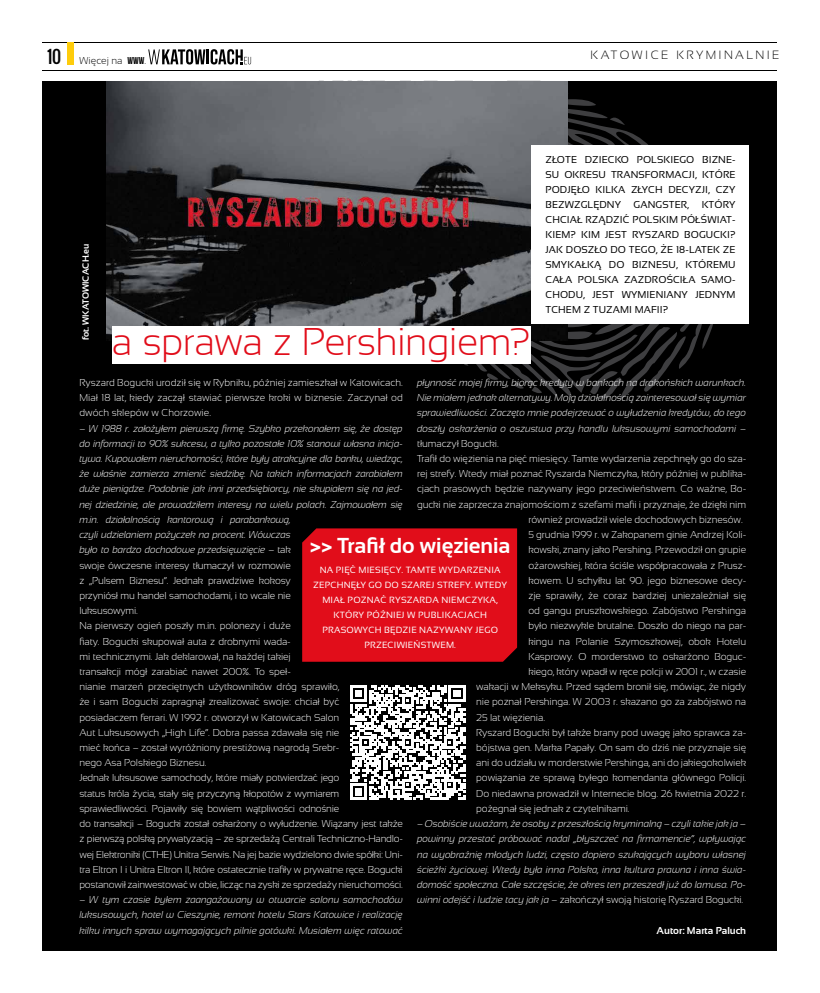
<style>
.page{position:relative;width:820px;height:993px;background:#fff}
.page>*{position:absolute;margin:0;border:0;box-sizing:border-box;transform-origin:0 0}
.t1{font:300 38.6px "Sansation";letter-spacing:-.015em;color:#e10d1a}
.t2{font:700 21.6px "Sansation";letter-spacing:-.005em;color:#fff}
.t3{font:300 12px "Sansation";letter-spacing:.2em;color:#000}
.t4{font:300 10px/15.2px "Sansation";letter-spacing:-.01em;color:#fff;text-align:justify}
.t5{font:italic 300 10px/15.2px "Sansation";letter-spacing:-.01em;color:#fff;text-align:justify}
.t6{font:10px/15px "Sansation";letter-spacing:.01em;color:#000;text-align:justify}
.t7{font:700 10px "Sansation";color:#fff}
.t8{font:300 10px "Sansation";color:#000}
.t9{font:9px/15px "Sansation";letter-spacing:.02em;color:#fff;text-align:center}
.t10{font:700 9px "Sansation";color:#fff}
.s1{font-family:"Oswald";font-weight:400;font-size:17px}
.s2{font-family:"Bebas Neue";font-weight:400}
.s3{font-style:normal}
.s4{font-style:italic}
</style>
<div class="page">
<hr style="left:43px;top:42px;width:734px;height:1px;background:#000">
<svg style="left:148px;top:49px;width:103px;height:15px"></svg>
<hr style="left:43px;top:70px;width:734px;height:1px;background:#000">
<div style="left:67px;top:43px;width:6px;height:22px;background:#fecc0b"></div>
<div style="left:43px;top:81px;width:734px;height:869px;background:#000"></div>
<svg style="left:275px;top:81px;width:453px;height:318px"></svg>
<img style="left:106px;top:81px;width:461px;height:259px">
<div style="left:112px;top:326px;width:418px;height:37px;background:#fff"></div>
<div style="left:531px;top:145px;width:217px;height:178px;background:#fff"></div>
<div style="left:302px;top:528px;width:215px;height:133px;background:#e10d1a"></div>
<svg style="left:350px;top:685px;width:115px;height:114px"></svg>
<p class="t8" style="left:47px;top:55px;width:101px"><span class="s1">10</span> Więcej na <span class="s2">WWW</span>.</p>
<p class="t3" style="left:590px;top:48px;width:190px">KATOWICE KRYMINALNIE</p>
<p class="t10" style="left:81px;top:340px;width:98px;rotate:-90deg">fot. WKATOWICACH.eu</p>
<h1 class="t1" style="left:112px;top:320px;width:420px">a sprawa z Pershingiem?</h1>
<p class="t6" style="left:545px;top:152px;width:191px">ZŁOTE DZIECKO POLSKIEGO BIZNE-SU OKRESU TRANSFORMACJI, KTÓRE PODJĘŁO KILKA ZŁYCH DECYZJI, CZY BEZWZGLĘDNY GANGSTER, KTÓRY CHCIAŁ RZĄDZIĆ POLSKIM PÓŁŚWIAT-KIEM? KIM JEST RYSZARD BOGUCKI?<br>JAK DOSZŁO DO TEGO, ŻE 18-LATEK ZE SMYKAŁKĄ DO BIZNESU, KTÓREMU CAŁA POLSKA ZAZDROŚCIŁA SAMO-CHODU, JEST WYMIENIANY JEDNYM TCHEM Z TUZAMI MAFII?</p>
<p class="t5" style="left:417px;top:375px;width:330px">płynność mojej firmy, biorąc kredyty w bankach na drakońskich warunkach.</p>
<p class="t5" style="left:417px;top:390px;width:330px">Nie miałem jednak alternatywy. Moją działalnością zainteresował się wymiar</p>
<p class="t5" style="left:417px;top:405px;width:330px">sprawiedliwości. Zaczęto mnie podejrzewać o wyłudzenia kredytów, do tego</p>
<p class="t5" style="left:417px;top:420px;width:330px">doszły oskarżenia o oszustwa przy handlu luksusowymi samochodami <span class="s3">–</span></p>
<p class="t4" style="left:417px;top:435px;width:83px">tłumaczył Bogucki.</p>
<p class="t4" style="left:417px;top:451px;width:330px">Trafił do więzienia na pięć miesięcy. Tamte wydarzenia zepchnęły go do sza-</p>
<p class="t4" style="left:417px;top:466px;width:330px">rej strefy. Wtedy miał poznać Ryszarda Niemczyka, który później w publika-</p>
<p class="t4" style="left:417px;top:481px;width:330px">cjach prasowych będzie nazywany jego przeciwieństwem. Co ważne, Bo-</p>
<p class="t4" style="left:417px;top:496px;width:330px">gucki nie zaprzecza znajomościom z szefami mafii i przyznaje, że dzięki nim</p>
<p class="t4" style="left:528px;top:511px;width:216px">również prowadził wiele dochodowych biznesów.</p>
<p class="t4" style="left:528px;top:527px;width:219px">5 grudnia 1999 r. w Zakopanem ginie Andrzej Koli-</p>
<p class="t4" style="left:528px;top:542px;width:219px">kowski, znany jako Pershing. Przewodził on grupie</p>
<p class="t4" style="left:528px;top:557px;width:219px">ożarowskiej, która ściśle współpracowała z Prusz-</p>
<p class="t4" style="left:528px;top:572px;width:219px">kowem. U schyłku lat 90. jego biznesowe decy-</p>
<p class="t4" style="left:528px;top:587px;width:219px">zje sprawiły, że coraz bardziej uniezależniał się</p>
<p class="t4" style="left:528px;top:603px;width:219px">od gangu pruszkowskiego. Zabójstwo Pershinga</p>
<p class="t4" style="left:528px;top:618px;width:219px">było niezwykle brutalne. Doszło do niego na par-</p>
<p class="t4" style="left:528px;top:633px;width:219px">kingu na Polanie Szymoszkowej, obok Hotelu</p>
<p class="t4" style="left:528px;top:648px;width:219px">Kasprowy. O morderstwo to oskarżono Boguc-</p>
<p class="t4" style="left:528px;top:663px;width:219px">kiego, który wpadł w ręce polcji w 2001 r., w czasie</p>
<p class="t4" style="left:476px;top:679px;width:271px">wakacji w Meksyku. Przed sądem bronił się, mówiąc, że nigdy</p>
<p class="t4" style="left:476px;top:694px;width:271px">nie poznał Pershinga. W 2003 r. skazano go za zabójstwo na</p>
<p class="t4" style="left:476px;top:709px;width:70px">25 lat więzienia.</p>
<p class="t4" style="left:476px;top:724px;width:271px">Ryszard Bogucki był także brany pod uwagę jako sprawca za-</p>
<p class="t4" style="left:476px;top:739px;width:271px">bójstwa gen. Marka Papały. On sam do dziś nie przyznaje się</p>
<p class="t4" style="left:476px;top:755px;width:271px">ani do udziału w morderstwie Pershinga, ani do jakiegokolwiek</p>
<p class="t4" style="left:476px;top:770px;width:271px">powiązania ze sprawą byłego komendanta głównego Policji.</p>
<p class="t4" style="left:476px;top:785px;width:271px">Do niedawna prowadził w Internecie blog. 26 kwietnia 2022 r.</p>
<p class="t4" style="left:476px;top:800px;width:155px">pożegnał się jednak z czytelnikami.</p>
<p class="t5" style="left:417px;top:815px;width:330px"><span class="s3">–</span> Osobiście uważam, że osoby z przeszłością kryminalną – czyli takie jak ja – powinny przestać próbować nadal „błyszczeć na firmamencie”, wpływając na wyobraźnię młodych ludzi, często dopiero szukających wyboru własnej ścieżki życiowej. Wtedy była inna Polska, inna kultura prawna i inna świa&shy;domość społeczna. Całe szczęście, że okres ten przeszedł już do lamusa. Po&shy;winni odejść i ludzie tacy jak ja <span class="s3">– zakończył swoją historię Ryszard Bogucki.</span></p>
<p class="t7" style="left:656px;top:924px;width:91px">Autor: Marta Paluch</p>
<p class="t4" style="left:79px;top:375px;width:325px">Ryszard Bogucki urodził się w Rybniku, później zamieszkał w Katowicach.<br>Miał 18 lat, kiedy zaczął stawiać pierwsze kroki w biznesie. Zaczynał od dwóch sklepów w Chorzowie.</p>
<p class="t4" style="left:79px;top:420px;width:325px;text-align:left">– <span class="s4">W 1988 r. założyłem pierwszą firmę. Szybko przekonałem się, że dostęp do informacji to 90% sukcesu, a tylko pozostałe 10% stanowi własna inicja&shy;tywa. Kupowałem nieruchomości, które były atrakcyjne dla banku, wiedząc, że właśnie zamierza zmienić siedzibę. Na takich informacjach zarabiałem duże pieniądze. Podobnie jak inni przedsiębiorcy, nie skupiałem się na jed&shy;nej dziedzinie, ale prowadziłem interesy na wielu polach. Zajmowałem się m.in. działalnością kantorową i parabankową,<br>czyli udzielaniem pożyczek na procent. Wówczas<br>było to bardzo dochodowe przedsięwzięcie</span> – tak<br>swoje ówczesne interesy tłumaczył w rozmowie<br>z „Pulsem Biznesu”. Jednak prawdziwe kokosy<br>przyniósł mu handel samochodami, i to wcale nie<br>luksusowymi.<br>Na pierwszy ogień poszły m.in. polonezy i duże<br>fiaty. Bogucki skupował auta z drobnymi wada-<br>mi technicznymi. Jak deklarował, na każdej takiej<br>transakcji mógł zarabiać nawet 200%. To speł-<br>nianie marzeń przeciętnych użytkowników dróg sprawiło,<br>że i sam Bogucki zapragnął zrealizować swoje: chciał być<br>posiadaczem ferrari. W 1992 r. otworzył w Katowicach Salon<br>Aut Luksusowych „High Life”. Dobra passa zdawała się nie<br>mieć końca – został wyróżniony prestiżową nagrodą Srebr-<br>nego Asa Polskiego Biznesu.<br>Jednak luksusowe samochody, które miały potwierdzać jego<br>status króla życia, stały się przyczyną kłopotów z wymiarem sprawiedliwości. Pojawiły się bowiem wątpliwości odnośnie<br>do transakcji – Bogucki został oskarżony o wyłudzenie. Wiązany jest także z pierwszą polską prywatyzacją – ze sprzedażą Centrali Techniczno-Handlo&shy;wej Elektroniki (CTHE) Unitra Serwis. Na jej bazie wydzielono dwie spółki: Uni&shy;tra Eltron I i Unitra Eltron II, które ostatecznie trafiły w prywatne ręce. Bogucki postanowił zainwestować w obie, licząc na zyski ze sprzedaży nieruchomości.</p>
<p class="t5" style="left:79px;top:891px;width:325px"><span class="s3">–</span> W tym czasie byłem zaangażowany w otwarcie salonu samochodów luksusowych, hotel w Cieszynie, remont hotelu Stars Katowice i realizację kilku innych spraw wymagających pilnie gotówki. Musiałem więc ratować</p>
<h2 class="t2" style="left:310px;top:533px;width:202px">&gt;&gt; Trafił do więzienia</h2>
<p class="t9" style="left:313px;top:561px;width:195px">NA PIĘĆ MIESIĘCY. TAMTE WYDARZENIA<br>ZEPCHNĘŁY GO DO SZAREJ STREFY. WTEDY<br>MIAŁ POZNAĆ RYSZARDA NIEMCZYKA,<br>KTÓRY PÓŹNIEJ W PUBLIKACJACH<br>PRASOWYCH BĘDZIE NAZYWANY JEGO<br>PRZECIWIEŃSTWEM.</p>
</div>
